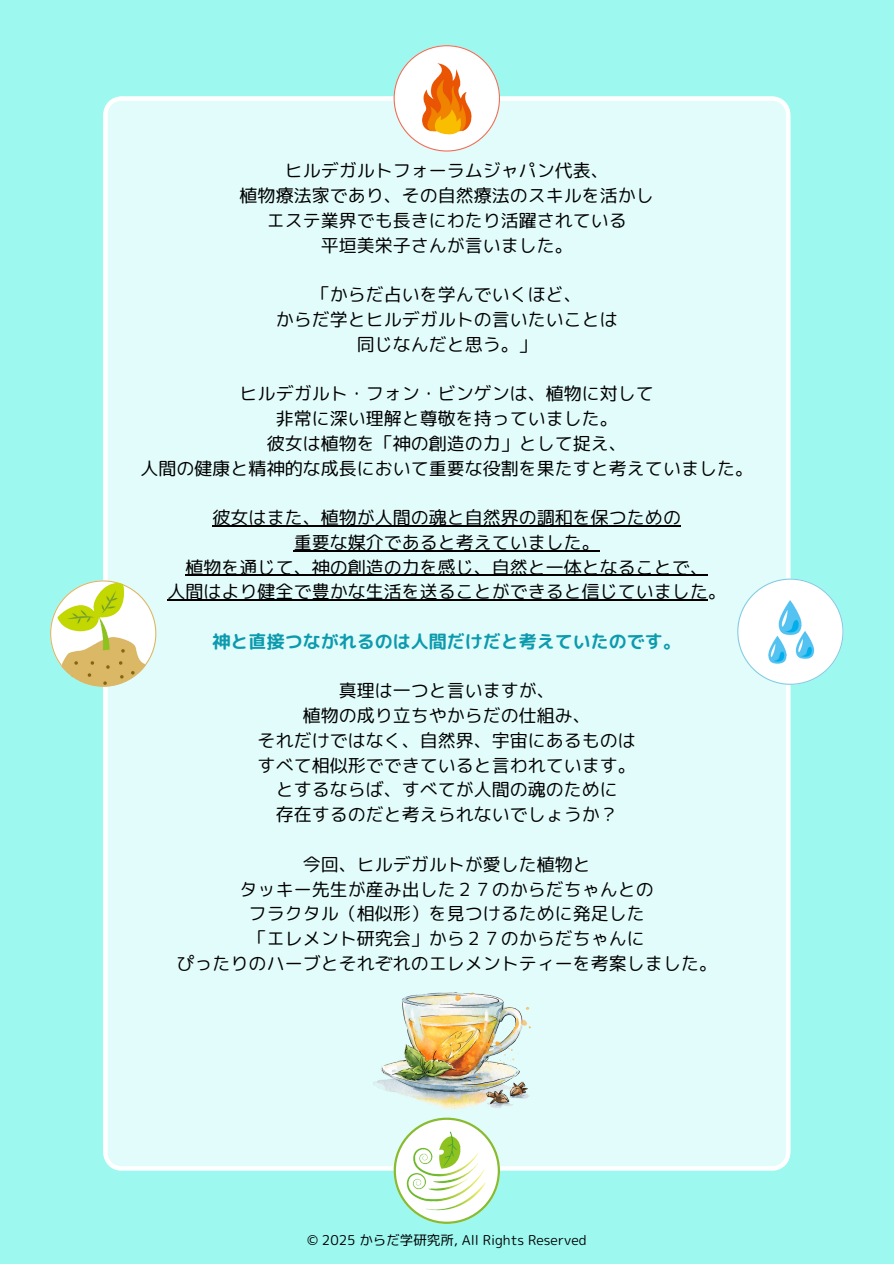
<style>
.page{position:relative;width:894px;height:1264px;background:#fff}
.page>*{position:absolute;margin:0;border:0;box-sizing:border-box;transform-origin:0 0}
.t1{font:18px/24.8px "rounded mplus 1 p regular";color:#000;text-align:center}
.t2{font:18px "rounded mplus 1 p bold";color:#0c9aae}
.t3{font:13.5px "rounded mplus 1 p regular";color:#000}
</style>
<div class="page">
<div style="left:0;top:0;width:893px;height:1263px;background:#9df8f0"></div>
<div style="left:103px;top:96px;width:687px;height:1074px;background:#e1fcfa"></div>
<img style="left:358px;top:976px;width:179px;height:149px">
<hr style="left:212px;top:525px;width:468px;height:1px;background:#000">
<hr style="left:293px;top:550px;width:306px;height:1px;background:#000">
<hr style="left:185px;top:574px;width:522px;height:2px;background:#000">
<hr style="left:167px;top:599px;width:540px;height:1px;background:#000">
<svg style="left:393px;top:45px;width:106px;height:106px"></svg>
<img style="left:414px;top:63px;width:65px;height:72px">
<svg style="left:737px;top:578px;width:106px;height:106px"></svg>
<img style="left:760px;top:599px;width:61px;height:65px">
<svg style="left:50px;top:580px;width:106px;height:106px"></svg>
<img style="left:50px;top:580px;width:106px;height:106px;border-radius:50%">
<svg style="left:393px;top:1117px;width:106px;height:106px"></svg>
<img style="left:406px;top:1127px;width:80px;height:86px">
<p class="t1" style="left:239px;top:158px;width:416px">ヒルデガルトフォーラムジャパン代表、<br>植物療法家であり、その自然療法のスキルを活かしエステ業界でも長きにわたり活躍されている<br>平垣美栄子さんが言いました。</p>
<h2 class="t1" style="left:275px;top:282px;width:344px">「からだ占いを学んでいくほど、<br>からだ学とヒルデガルトの言いたいことは同じなんだと思う。」</h2>
<h2 class="t1" style="left:140px;top:381px;width:614px">ヒルデガルト・フォン・ビンゲンは、植物に対して<br>非常に深い理解と尊敬を持っていました。<br>彼女は植物を「神の創造の力」として捉え、<br>人間の健康と精神的な成長において重要な役割を果たすと考えていました。</h2>
<h2 class="t1" style="left:167px;top:505px;width:560px">彼女はまた、植物が人間の魂と自然界の調和を保つための<br>重要な媒介であると考えていました。<br>植物を通じて、神の創造の力を感じ、自然と一体となることで、<br>人間はより健全で豊かな生活を送ることができると信じていました。</h2>
<h2 class="t2" style="left:212px;top:628px;width:470px">神と直接つながれるのは人間だけだと考えていたのです。</h2>
<h1 class="t1" style="left:257px;top:678px;width:380px">真理は一つと言いますが、<br>植物の成り立ちやからだの仕組み、<br>それだけではなく、自然界、宇宙にあるものはすべて相似形でできていると言われています。とするならば、すべてが人間の魂のために<br>存在するのだと考えられないでしょうか？</h1>
<h2 class="t1" style="left:176px;top:851px;width:542px">今回、ヒルデガルトが愛した植物と<br>タッキー先生が産み出した２７のからだちゃんとの<br>フラクタル（相似形）を見つけるために発足した<br>「エレメント研究会」から２７のからだちゃんに<br>ぴったりのハーブとそれぞれのエレメントティーを考案しました。</h2>
<h2 class="t3" style="left:307px;top:1230px;width:281px">© 2025 からだ学研究所, All Rights Reserved</h2>
</div>
